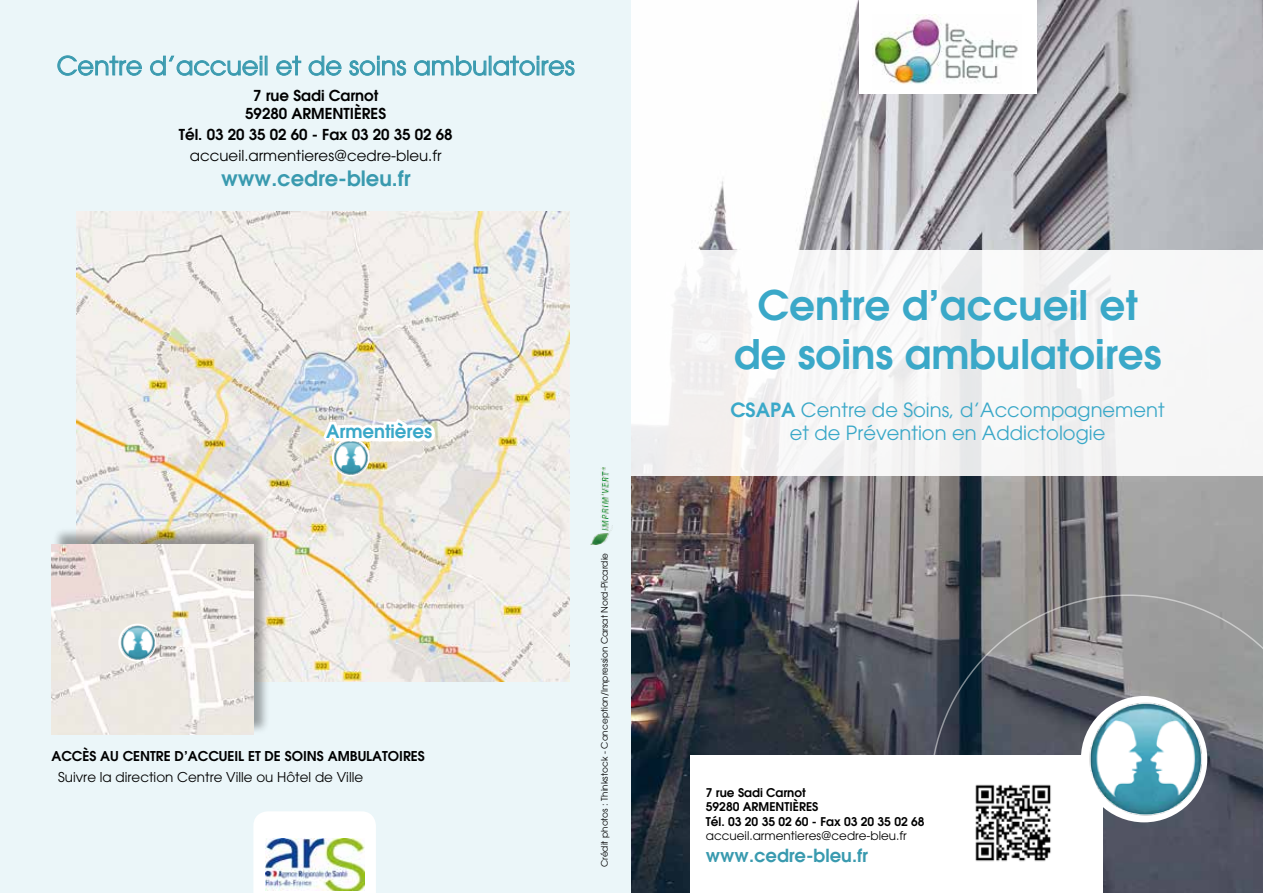
<style>
.page{position:relative;width:1263px;height:893px;background:#fff}
.page>*{position:absolute;margin:0;border:0;box-sizing:border-box;transform-origin:0 0}
.t1{font:600 40.5px/48.6px "Avant Garde";color:#3aa8c8;text-align:center}
.t2{font:25.5px "Avant Garde";color:#399aaf}
.t3{font:600 21px "Avant Garde";color:#399aaf}
.t4{font:19.5px/23.4px "Avant Garde";color:#3aa8c8;text-align:center}
.t5{font:600 18.15px "Avant Garde";color:#3aa8c8}
.t6{font:600 18px "Avant Garde";color:#399aaf}
.t7{font:600 15px/18px "Avant Garde";color:#000;text-align:center}
.t8{font:15px "Avant Garde";color:#000}
.t9{font:600 13.5px "Avant Garde";color:#000}
.t10{font:13.5px "Avant Garde";color:#000}
.t11{font:600 12px/14.4px "Avant Garde";color:#000}
.t12{font:12px "Avant Garde";color:#000}
.t13{font:9px "Avant Garde";color:#000}
.s1{font-weight:600}
</style>
<div class="page">
<img style="left:631px;top:0;width:632px;height:893px">
<div style="left:632px;top:251px;width:631px;height:225px;background:#f6f6f6"></div>
<div style="left:690px;top:755px;width:413px;height:138px;background:#fff"></div>
<svg style="left:929px;top:594px;width:334px;height:299px"></svg>
<img style="left:1080px;top:696px;width:128px;height:126px">
<div style="left:0;top:0;width:631px;height:893px;background:#ebf6f9"></div>
<svg style="left:57px;top:55px;width:85px;height:21px"></svg>
<svg style="left:150px;top:55px;width:117px;height:21px"></svg>
<svg style="left:276px;top:55px;width:25px;height:21px"></svg>
<svg style="left:308px;top:55px;width:34px;height:21px"></svg>
<svg style="left:349px;top:56px;width:57px;height:20px"></svg>
<svg style="left:414px;top:55px;width:161px;height:21px"></svg>
<div style="left:859px;top:0;width:177px;height:94px;background:#fff"></div>
<img style="left:872px;top:14px;width:146px;height:70px">
<img style="left:965px;top:775px;width:95px;height:95px">
<img style="left:590px;top:467px;width:22px;height:78px">
<img style="left:77px;top:212px;width:493px;height:469px">
<div style="left:52px;top:527px;width:218px;height:207px;background:#000;opacity:.36"></div>
<img style="left:51px;top:544px;width:202px;height:191px">
<img style="left:332px;top:451px;width:38px;height:25px">
<img style="left:118px;top:624px;width:38px;height:38px">
<svg style="left:318px;top:395px;width:120px;height:56px;background:#e8e7e3"></svg>
<div style="left:253px;top:811px;width:123px;height:82px;background:#fff"></div>
<img style="left:266px;top:839px;width:98px;height:52px">
<h2 class="t2" style="left:57px;top:50px;width:519px">Centre d’accueil et de soins ambulatoires</h2>
<h3 class="t7" style="left:245px;top:87px;width:143px">7 rue Sadi Carnot<br>59280 ARMENTIÈRES</h3>
<h3 class="t7" style="left:179px;top:125px;width:275px">Tél. 03 20 35 02 60 - Fax 03 20 35 02 68</h3>
<h3 class="t8" style="left:190px;top:146px;width:253px">accueil.armentieres@cedre-bleu.fr</h3>
<h3 class="t3" style="left:221px;top:164px;width:191px">www.cedre-bleu.fr</h3>
<h3 class="t5" style="left:326px;top:420px;width:108px">Armentières</h3>
<h3 class="t9" style="left:51px;top:747px;width:375px">ACCÈS AU CENTRE D’ACCUEIL ET DE SOINS AMBULATOIRES</h3>
<h3 class="t10" style="left:58px;top:768px;width:306px">Suivre la direction Centre Ville ou Hôtel de Ville</h3>
<p class="t13" style="left:599px;top:867px;width:316px;rotate:-90deg">Crédit photos : Thinkstock - Conception/Impression Carsat Nord-Picardie</p>
<h1 class="t1" style="left:734px;top:280px;width:429px">Centre d’accueil et de soins ambulatoires</h1>
<h3 class="t4" style="left:730px;top:398px;width:436px"><span class="s1">CSAPA</span> Centre de Soins, d’Accompagnement et de Prévention en Addictologie</h3>
<h3 class="t11" style="left:706px;top:785px;width:220px">7 rue Sadi Carnot<br>59280 ARMENTIÈRES<br>Tél. 03 20 35 02 60 - Fax 03 20 35 02 68</h3>
<h3 class="t12" style="left:706px;top:828px;width:202px">accueil.armentieres@cedre-bleu.fr</h3>
<h3 class="t6" style="left:706px;top:843px;width:163px">www.cedre-bleu.fr</h3>
</div>
